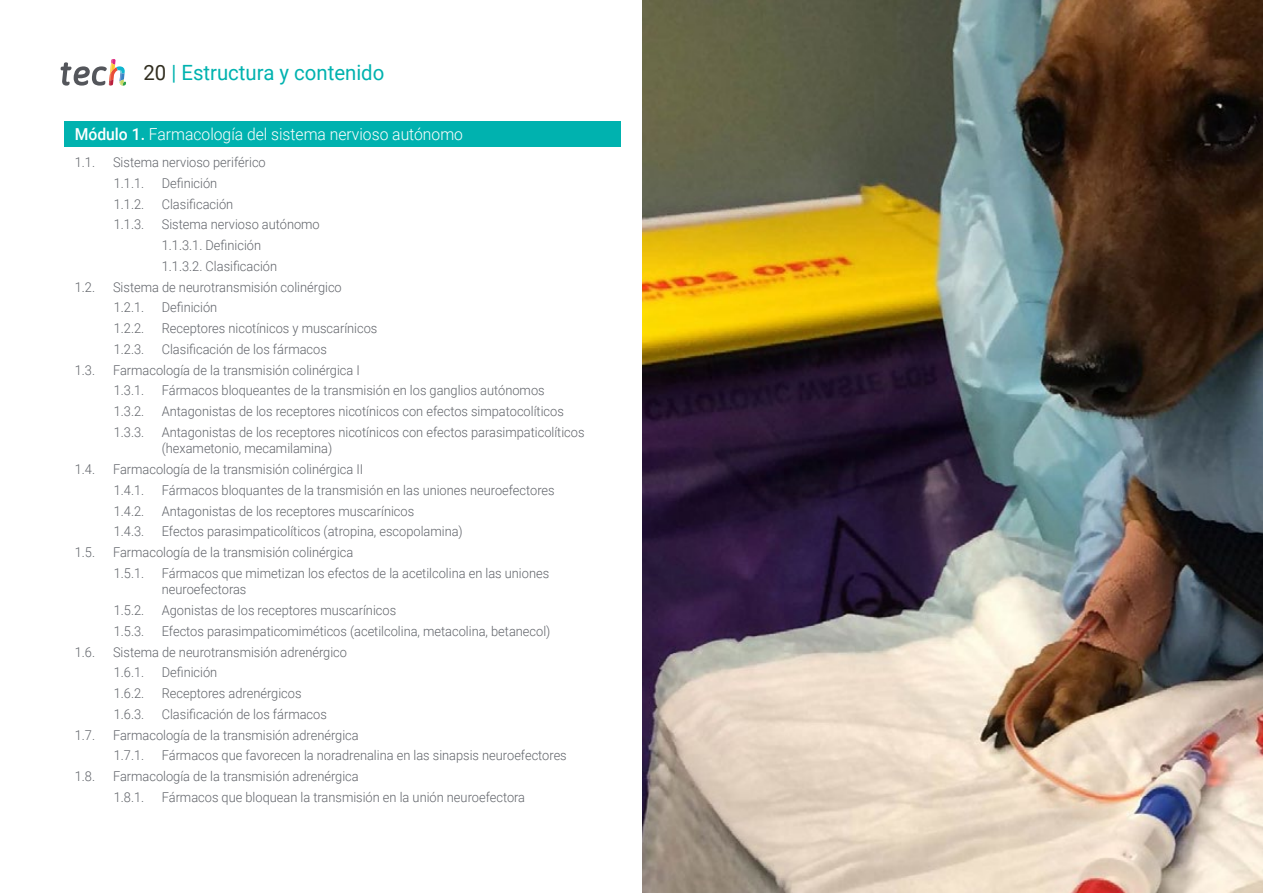
<style>
.page{position:relative;width:1263px;height:893px;background:#fff}
.page>*{position:absolute;margin:0;border:0;box-sizing:border-box;transform-origin:0 0}
.t1{font:21px "Roboto";color:#00b2af}
.t2{font:300 16.5px "Roboto";color:#fff;scale:.95 1}
.t3{font:300 13.5px/20.7px "Roboto";color:#61646a;scale:.95 1}
.s1{color:#312e20}
.s2{font-weight:500}
</style>
<div class="page">
<div style="left:64px;top:121px;width:557px;height:25px;background:#00b2af"></div>
<svg style="left:61px;top:59px;width:65px;height:27px"></svg>
<img style="left:642px;top:0;width:621px;height:893px">
<h1 class="t1" style="left:144px;top:57px;width:242px"><span class="s1">20</span> | Estructura y contenido</h1>
<p class="t2" style="left:75px;top:123px;width:410px"><span class="s2">Módulo 1.</span> Farmacología del sistema nervioso autónomo</p>
<p class="t3" style="left:75px;top:151px;width:23px">1.1.</p>
<p class="t3" style="left:113px;top:151px;width:162px">Sistema nervioso periférico<br>1.1.1.</p>
<p class="t3" style="left:162px;top:172px;width:60px">Definición</p>
<p class="t3" style="left:114px;top:193px;width:34px">1.1.2.</p>
<p class="t3" style="left:162px;top:193px;width:77px">Clasificación</p>
<p class="t3" style="left:114px;top:214px;width:34px">1.1.3.</p>
<p class="t3" style="left:162px;top:214px;width:168px">Sistema nervioso autónomo<br>1.1.3.1. Definición<br>1.1.3.2. Clasificación</p>
<p class="t3" style="left:75px;top:276px;width:23px">1.2.</p>
<p class="t3" style="left:113px;top:276px;width:242px">Sistema de neurotransmisión colinérgico<br>1.2.1.</p>
<p class="t3" style="left:162px;top:297px;width:60px">Definición</p>
<p class="t3" style="left:114px;top:317px;width:34px">1.2.2.</p>
<p class="t3" style="left:162px;top:317px;width:229px">Receptores nicotínicos y muscarínicos</p>
<p class="t3" style="left:114px;top:338px;width:34px">1.2.3.</p>
<p class="t3" style="left:162px;top:338px;width:175px">Clasificación de los fármacos</p>
<p class="t3" style="left:75px;top:359px;width:23px">1.3.</p>
<p class="t3" style="left:113px;top:359px;width:261px">Farmacología de la transmisión colinérgica I<br>1.3.1.</p>
<p class="t3" style="left:162px;top:380px;width:404px">Fármacos bloqueantes de la transmisión en los ganglios autónomos</p>
<p class="t3" style="left:114px;top:400px;width:34px">1.3.2.</p>
<p class="t3" style="left:162px;top:400px;width:425px">Antagonistas de los receptores nicotínicos con efectos simpatocolíticos</p>
<p class="t3" style="left:114px;top:421px;width:34px">1.3.3.</p>
<p class="t3" style="left:162px;top:423px;width:446px;line-height:16.5px">Antagonistas de los receptores nicotínicos con efectos parasimpaticolíticos (hexametonio, mecamilamina)</p>
<p class="t3" style="left:75px;top:458px;width:23px">1.4.</p>
<p class="t3" style="left:113px;top:458px;width:265px">Farmacología de la transmisión colinérgica II<br>1.4.1.</p>
<p class="t3" style="left:162px;top:479px;width:415px">Fármacos bloquantes de la transmisión en las uniones neuroefectores</p>
<p class="t3" style="left:114px;top:500px;width:34px">1.4.2.</p>
<p class="t3" style="left:162px;top:500px;width:267px">Antagonistas de los receptores muscarínicos</p>
<p class="t3" style="left:114px;top:521px;width:34px">1.4.3.</p>
<p class="t3" style="left:162px;top:521px;width:318px">Efectos parasimpaticolíticos (atropina, escopolamina)</p>
<p class="t3" style="left:75px;top:541px;width:23px">1.5.</p>
<p class="t3" style="left:113px;top:541px;width:255px">Farmacología de la transmisión colinérgica<br>1.5.1.</p>
<p class="t3" style="left:162px;top:564px;width:409px;line-height:16.5px">Fármacos que mimetizan los efectos de la acetilcolina en las uniones neuroefectoras</p>
<p class="t3" style="left:114px;top:599px;width:34px">1.5.2.</p>
<p class="t3" style="left:162px;top:599px;width:248px">Agonistas de los receptores muscarínicos</p>
<p class="t3" style="left:114px;top:620px;width:34px">1.5.3.</p>
<p class="t3" style="left:162px;top:620px;width:411px">Efectos parasimpaticomiméticos (acetilcolina, metacolina, betanecol)</p>
<p class="t3" style="left:75px;top:641px;width:23px">1.6.</p>
<p class="t3" style="left:113px;top:641px;width:248px">Sistema de neurotransmisión adrenérgico<br>1.6.1.</p>
<p class="t3" style="left:162px;top:662px;width:60px">Definición</p>
<p class="t3" style="left:114px;top:682px;width:34px">1.6.2.</p>
<p class="t3" style="left:162px;top:682px;width:149px">Receptores adrenérgicos</p>
<p class="t3" style="left:114px;top:703px;width:34px">1.6.3.</p>
<p class="t3" style="left:162px;top:703px;width:175px">Clasificación de los fármacos</p>
<p class="t3" style="left:75px;top:724px;width:23px">1.7.</p>
<p class="t3" style="left:113px;top:724px;width:260px">Farmacología de la transmisión adrenérgica<br>1.7.1.</p>
<p class="t3" style="left:162px;top:745px;width:428px">Fármacos que favorecen la noradrenalina en las sinapsis neuroefectores</p>
<p class="t3" style="left:75px;top:765px;width:23px">1.8.</p>
<p class="t3" style="left:113px;top:765px;width:260px">Farmacología de la transmisión adrenérgica<br>1.8.1.</p>
<p class="t3" style="left:162px;top:786px;width:384px">Fármacos que bloquean la transmisión en la unión neuroefectora</p>
</div>
